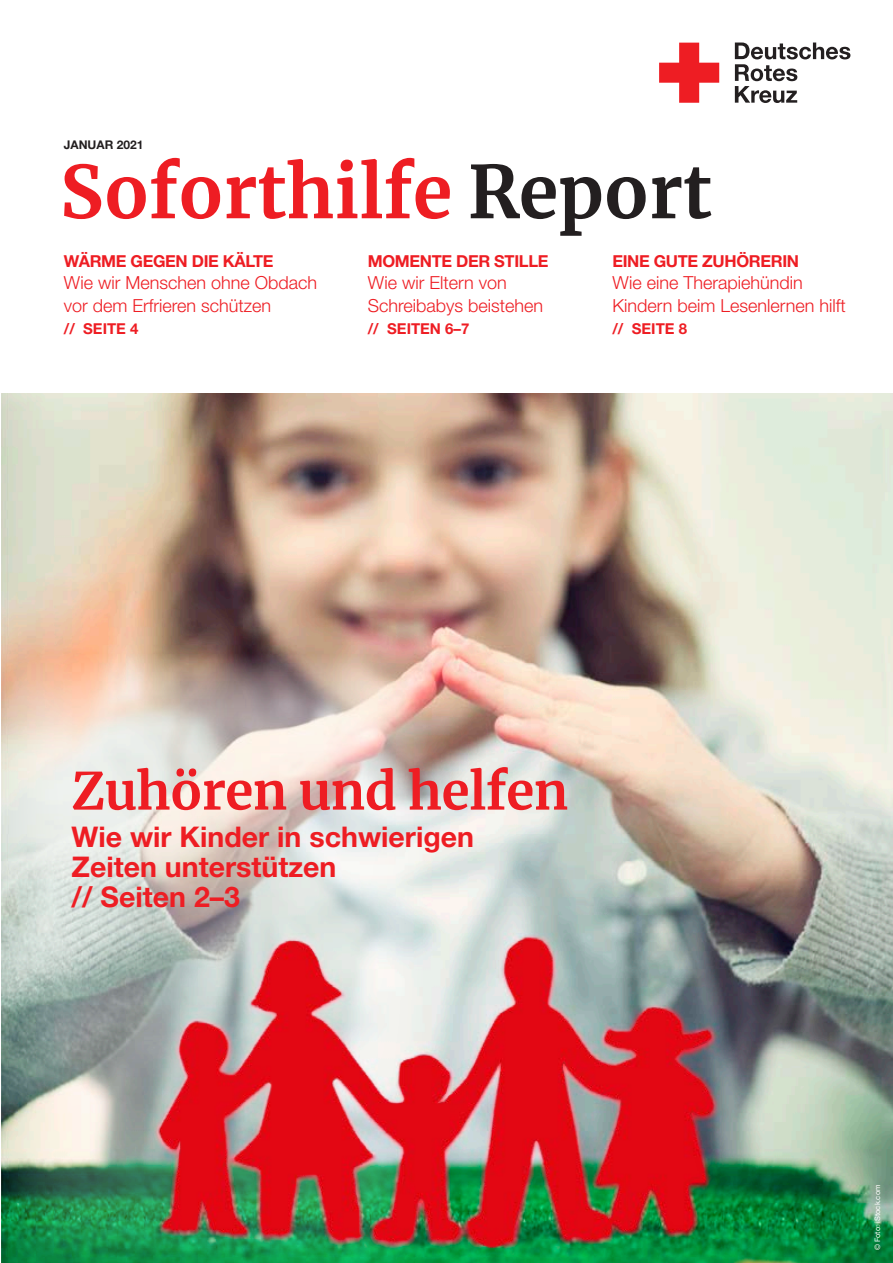
<style>
.page{position:relative;width:893px;height:1263px;background:#fff}
.page>*{position:absolute;margin:0;border:0;box-sizing:border-box;transform-origin:0 0}
.t1{font:700 72.45px "Merriweather";color:#ee1d23}
.t2{font:700 51px "Merriweather";letter-spacing:-.01em;color:#ee1d23}
.t3{font:700 28.5px/30px "Helvetica Neue LT Std";color:#ee1d23}
.t4{font:300 18px/22.5px "Helvetica Neue LT Std";color:#ee1d23}
.t5{font:700 16.5px "Helvetica Neue LT Std";letter-spacing:-.02em;color:#ee1d23}
.t6{font:700 15px "Helvetica Neue LT Std";color:#ee1d23}
.t7{font:700 12px "Helvetica Neue LT Std";color:#231f20}
.t8{font:7.5px "Helvetica Neue LT Std";color:#fff}
.s1{color:#231f20}
</style>
<div class="page">
<img style="left:1px;top:394px;width:892px;height:513px">
<svg style="left:659px;top:43px;width:60px;height:60px"></svg>
<svg style="left:735px;top:43px;width:115px;height:60px"></svg>
<svg style="left:1px;top:653px;width:427px;height:254px;background:#ddd2c9"></svg>
<img style="left:1px;top:907px;width:892px;height:356px">
<p class="t7" style="left:64px;top:137px;width:81px">JANUAR 2021</p>
<h1 class="t1" style="left:60px;top:142px;width:653px">Soforthilfe <span class="s1">Report</span></h1>
<p class="t5" style="left:64px;top:251px;width:211px">WÄRME GEGEN DIE KÄLTE</p>
<p class="t4" style="left:64px;top:271px;width:255px">Wie wir Menschen ohne Obdach vor dem Erfrieren schützen</p>
<p class="t6" style="left:64px;top:320px;width:76px">// SEITE 4</p>
<p class="t5" style="left:612px;top:251px;width:188px">EINE GUTE ZUHÖRERIN</p>
<p class="t4" style="left:612px;top:271px;width:235px">Wie eine Therapiehündin<br>Kindern beim Lesenlernen hilft</p>
<p class="t6" style="left:612px;top:320px;width:76px">// SEITE 8</p>
<p class="t5" style="left:368px;top:251px;width:182px">MOMENTE DER STILLE</p>
<p class="t4" style="left:368px;top:271px;width:177px">Wie wir Eltern von<br>Schreibabys beistehen</p>
<p class="t6" style="left:368px;top:320px;width:103px">// SEITEN 6–7</p>
<h2 class="t2" style="left:72px;top:756px;width:498px">Zuhören und helfen</h2>
<h3 class="t3" style="left:72px;top:821px;width:404px">Wie wir Kinder in schwierigen<br>Zeiten unterstützen<br>// Seiten 2–3</h3>
<p class="t8" style="left:873px;top:1250px;width:67px;rotate:-90deg">© Foto: iStock.com</p>
</div>
